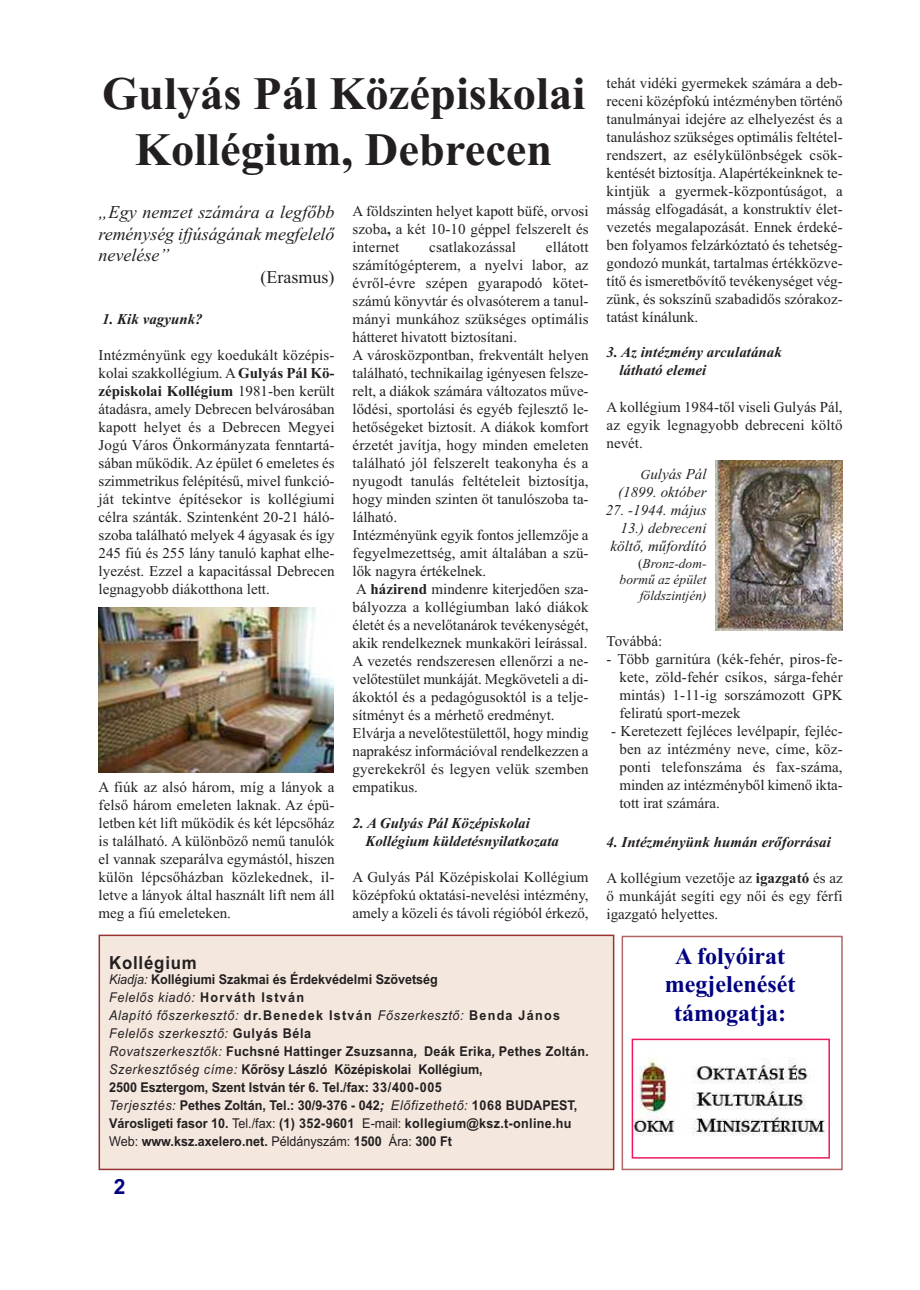
<style>
.page{position:relative;width:920px;height:1290px;background:#fff}
.page>*{position:absolute;margin:0;border:0;box-sizing:border-box;transform-origin:0 0}
.t1{font:700 46.5px/55.8px "Times New Roman";color:#231f20;text-align:center}
.t2{font:700 24px/28.8px "Times New Roman";color:#000080;text-align:center}
.t3{font:700 21px "Arial";color:#000080}
.t4{font:italic 18px/21.6px "Times New Roman";letter-spacing:-.005em;color:#231f20;text-align:justify}
.t5{font:18px "Times New Roman";color:#231f20}
.t6{font:700 18px "Arial";letter-spacing:.05em;color:#231f20;scale:.93 1}
.t7{font:15px/18px "Times New Roman";color:#231f20;text-align:justify}
.t8{font:italic 700 15px/18px "Times New Roman";color:#231f20}
.t9{font:italic 15px/18px "Times New Roman";color:#231f20;text-align:right}
.t10{font:700 13.5px/18px "Arial";color:#231f20;scale:.93 1}
.t11{font:italic 13.5px/16.2px "Times New Roman";color:#231f20;text-align:right}
.s1{font-weight:700}
.s2{font-weight:400;font-style:italic}
.s3{font-style:italic}
.s4{font-weight:400}
.s5{font-size:13.5px}
.s6{font-style:normal}
</style>
<div class="page">
<div style="left:100px;top:936px;width:513px;height:233px;background:#f3e7de"></div>
<div style="left:99px;top:934px;width:515px;height:236px;border:2px solid #933"></div>
<div style="left:622px;top:936px;width:221px;height:234px;border:2px solid #b36666"></div>
<img style="left:635px;top:1058px;width:191px;height:78px">
<div style="left:632px;top:1039px;width:198px;height:119px;border:2px solid #ee1b5c"></div>
<img style="left:715px;top:461px;width:128px;height:170px">
<img style="left:99px;top:607px;width:234px;height:165px">
<h1 class="t1" style="left:102px;top:65px;width:485px">Gulyás Pál Középiskolai<br>Kollégium, Debrecen</h1>
<p class="t4" style="left:99px;top:201px;width:238px">„Egy nemzet számára a legfőbb reménység ifjúságának megfelelő nevelése”</p>
<p class="t5" style="left:261px;top:266px;width:75px">(Erasmus)</p>
<p class="t8" style="left:102px;top:309px;width:102px">1. Kik vagyunk?</p>
<p class="t7" style="left:99px;top:346px;width:238px">Intézményünk egy koedukált középis&shy;kolai szakkollégium. A <span class="s1">Gulyás Pál Kö&shy;zépiskolai Kollégium</span> 1981-ben került átadásra, amely Debrecen belvárosában kapott helyet és a Debrecen Megyei Jogú Város Önkormányzata fenntartá&shy;sában működik. Az épület 6 emeletes és szimmetrikus felépítésű, mivel funkció&shy;ját tekintve építésekor is kollégiumi célra szánták. Szintenként 20-21 háló&shy;szoba található melyek 4 ágyasak és így 245 fiú és 255 lány tanuló kaphat elhe&shy;lyezést. Ezzel a kapacitással Debrecen legnagyobb diákotthona lett.</p>
<p class="t7" style="left:99px;top:778px;width:238px">A fiúk az alsó három, míg a lányok a felső három emeleten laknak. Az épü&shy;letben két lift működik és két lépcsőház is található. A különböző nemű tanulók el vannak szeparálva egymástól, hiszen külön lépcsőházban közlekednek, il&shy;letve a lányok által használt lift nem áll meg a fiú emeleteken.</p>
<p class="t7" style="left:353px;top:202px;width:238px">A földszinten helyet kapott büfé, orvosi szoba<span class="s1">,</span> a két 10-10 géppel felszerelt és internet</p>
<p class="t7" style="left:353px;top:238px;width:238px;text-align:left;text-indent:193px">ellátott számítógépterem, a nyelvi labor, az évről-évre szépen gyarapodó kötet&shy;számú könyvtár és olvasóterem a tanul&shy;mányi munkához szükséges optimális hátteret hivatott biztosítani.<br>A városközpontban, frekventált helyen található, technikailag igényesen felsze&shy;relt, a diákok számára változatos műve&shy;lődési, sportolási és egyéb fejlesztő le&shy;hetőségeket biztosít. A diákok komfort érzetét javítja, hogy minden emeleten található jól felszerelt teakonyha és a nyugodt tanulás feltételeit biztosítja, hogy minden szinten öt tanulószoba ta&shy;lálható.<br>Intézményünk egyik fontos jellemzője a fegyelmezettség, amit általában a szü&shy;lők nagyra értékelnek.<br>A <span class="s1">házirend</span> mindenre kiterjedően sza&shy;bályozza a kollégiumban lakó diákok életét és a nevelőtanárok tevékenységét, akik rendelkeznek munkaköri leírással.<br>A vezetés rendszeresen ellenőrzi a ne&shy;velőtestület munkáját. Megköveteli a di&shy;ákoktól és a pedagógusoktól is a telje&shy;sítményt és a mérhető eredményt.<br>Elvárja a nevelőtestülettől, hogy mindig naprakész információval rendelkezzen a gyerekekről és legyen velük szemben empatikus.</p>
<p class="t8" style="left:365px;top:813px;width:195px;text-indent:-13px">2. A Gulyás Pál Középiskolai<br>Kollégium küldetésnyilatkozata</p>
<p class="t7" style="left:353px;top:868px;width:238px">A Gulyás Pál Középiskolai Kollégium középfokú oktatási-nevelési intézmény, amely a közeli és távoli régióból érkező,</p>
<p class="t7" style="left:429px;top:238px;width:88px">csatlakozással</p>
<p class="t6" style="left:109px;top:952px;width:96px">Kollégium</p>
<p class="t10" style="left:109px;top:970px;width:517px"><span class="s2">Kiadja:</span> Kollégiumi Szakmai és Érdekvédelmi Szövetség<br><span class="s2">Felelős kiadó:</span> Horváth István<br><span class="s2">Alapító főszerkesztő:</span> dr.Benedek István <span class="s2">Főszerkesztő:</span> Benda János <span class="s2">Felelős szerkesztő:</span> Gulyás Béla<br><span class="s2">Rovatszerkesztők:</span> Fuchsné Hattinger Zsuzsanna<span class="s3">,</span> Deák Erika<span class="s3">,</span> Pethes Zoltán<span class="s3">.<br></span><span class="s2">Szerkesztőség címe:</span> Kőrösy László Középiskolai Kollégium,<br>2500 Esztergom, Szent István tér 6. Tel./fax: 33/400-005<br><span class="s2">Terjesztés:</span> Pethes Zoltán, Tel.: 30/9-376 - 042<span class="s3">;</span> <span class="s2">Előfizethető:</span> 1068 BUDAPEST, Városligeti fasor 10. <span class="s4">Tel./fax:</span> (1) 352-9601 <span class="s4">E-mail:</span> kollegium@ksz.t-online.hu <span class="s4">Web:</span> www.ksz.axelero.net. <span class="s4">Példányszám:</span> 1500 <span class="s4">Ára:</span> 300 Ft</p>
<h3 class="t3" style="left:114px;top:1174px;width:13px">2</h3>
<p class="t7" style="left:607px;top:74px;width:238px">tehát vidéki gyermekek számára a deb&shy;receni középfokú intézményben történő tanulmányai idejére az elhelyezést és a tanuláshoz szükséges optimális feltétel&shy;rendszert, az esélykülönbségek csök&shy;kentését biztosítja. Alapértékeinknek te&shy;kintjük a gyermek-központúságot, a másság elfogadását, a konstruktív élet&shy;vezetés megalapozását. Ennek érdeké&shy;ben folyamos felzárkóztató és tehetség&shy;gondozó munkát, tartalmas értékközve&shy;títő és ismeretbővítő tevékenységet vég&shy;zünk, és sokszínű szabadidős szórakoz&shy;tatást kínálunk.</p>
<p class="t8" style="left:619px;top:343px;width:164px;text-indent:-13px">3. Az intézmény arculatának látható elemei</p>
<p class="t7" style="left:607px;top:398px;width:238px">A kollégium 1984-től viseli Gulyás Pál, az egyik legnagyobb debreceni költő nevét.</p>
<p class="t9" style="left:618px;top:464px;width:90px"><span class="s5">G</span>ulyás Pál (1899. október</p>
<p class="t9" style="left:606px;top:500px;width:102px">27. -1944. május<br>13.) debreceni költő, műfordító</p>
<p class="t11" style="left:620px;top:555px;width:88px"><span class="s6">(</span>Bronz-dom&shy;bormű az épület földszintjén)</p>
<p class="t7" style="left:607px;top:632px;width:57px">Továbbá:</p>
<p class="t7" style="left:619px;top:650px;width:225px;text-indent:-13px">- Több garnitúra (kék-fehér, piros-fe&shy;kete, zöld-fehér csíkos, sárga-fehér mintás) 1-11-ig sorszámozott GPK feliratú sport-mezek</p>
<p class="t7" style="left:619px;top:722px;width:225px;text-indent:-8px">- Keretezett fejléces levélpapír, fejléc&shy;ben az intézmény neve, címe, köz&shy;ponti telefonszáma és fax-száma, minden az intézményből kimenő ikta&shy;tott irat számára.</p>
<p class="t8" style="left:607px;top:833px;width:226px">4. Intézményünk humán erőforrásai</p>
<p class="t7" style="left:607px;top:869px;width:238px">A kollégium vezetője az <span class="s1">igazgató</span> és az ő munkáját segíti egy női és egy férfi igazgató helyettes.</p>
<h2 class="t2" style="left:665px;top:941px;width:132px">A folyóirat megjelenését támogatja:</h2>
</div>
